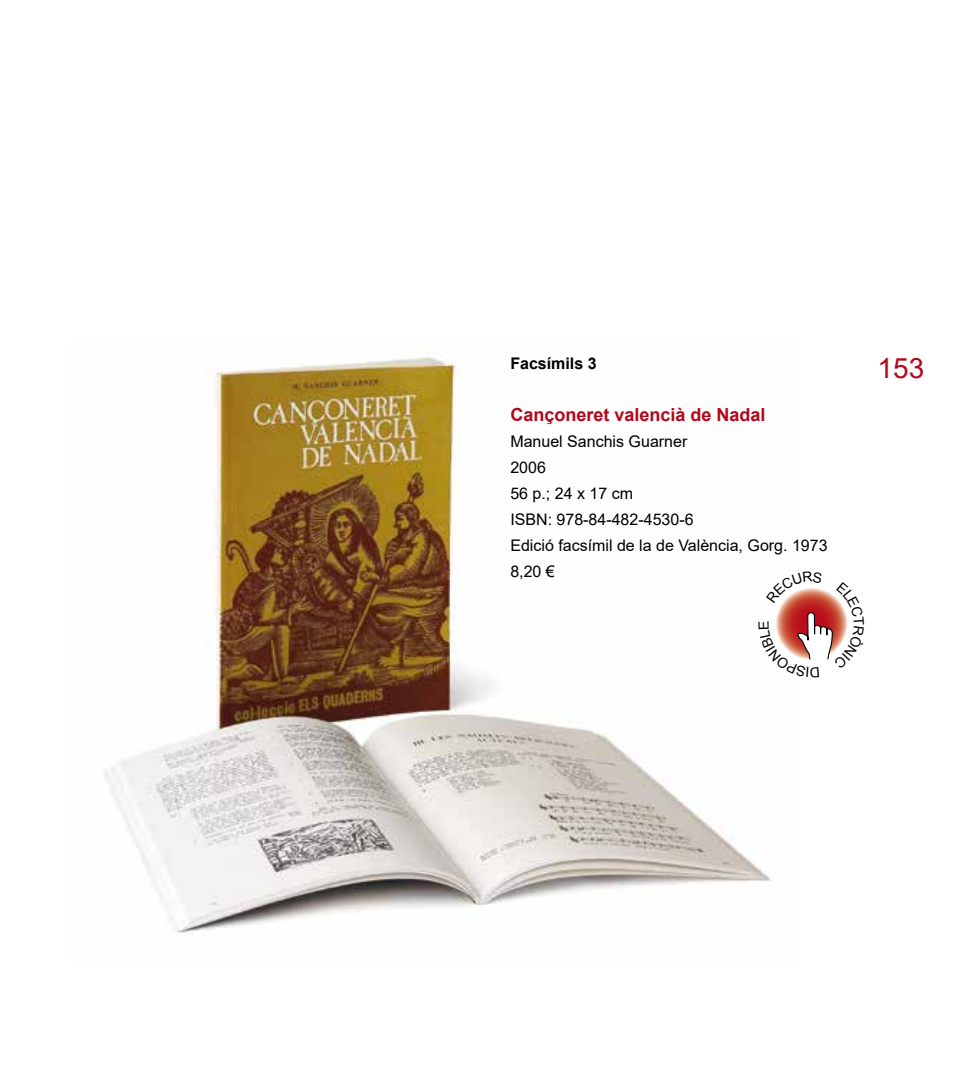
<style>
.page{position:relative;width:964px;height:1078px;background:#fff}
.page>*{position:absolute;margin:0;border:0;box-sizing:border-box;transform-origin:0 0}
.t1{font:28px "Arial";color:#b3071b}
.t2{font:700 18px "Arial";color:#b3071b}
.t3{font:16px/26px "Arial";color:#000}
.t4{font:700 16px "Arial";color:#000}
</style>
<div class="page">
<img style="left:103px;top:355px;width:667px;height:580px">
<svg style="left:758px;top:571px;width:89px;height:109px"></svg>
<p class="t4" style="left:510px;top:352px;width:88px">Facsímils 3</p>
<p class="t2" style="left:510px;top:402px;width:257px">Cançoneret valencià de Nadal</p>
<p class="t3" style="left:510px;top:428px;width:319px">Manuel Sanchis Guarner<br>2006<br>56 p.; 24 x 17 cm<br>ISBN: 978-84-482-4530-6<br>Edició facsímil de la de València, Gorg. 1973<br>8,20 €</p>
<h1 class="t1" style="left:877px;top:348px;width:48px">153</h1>
</div>
